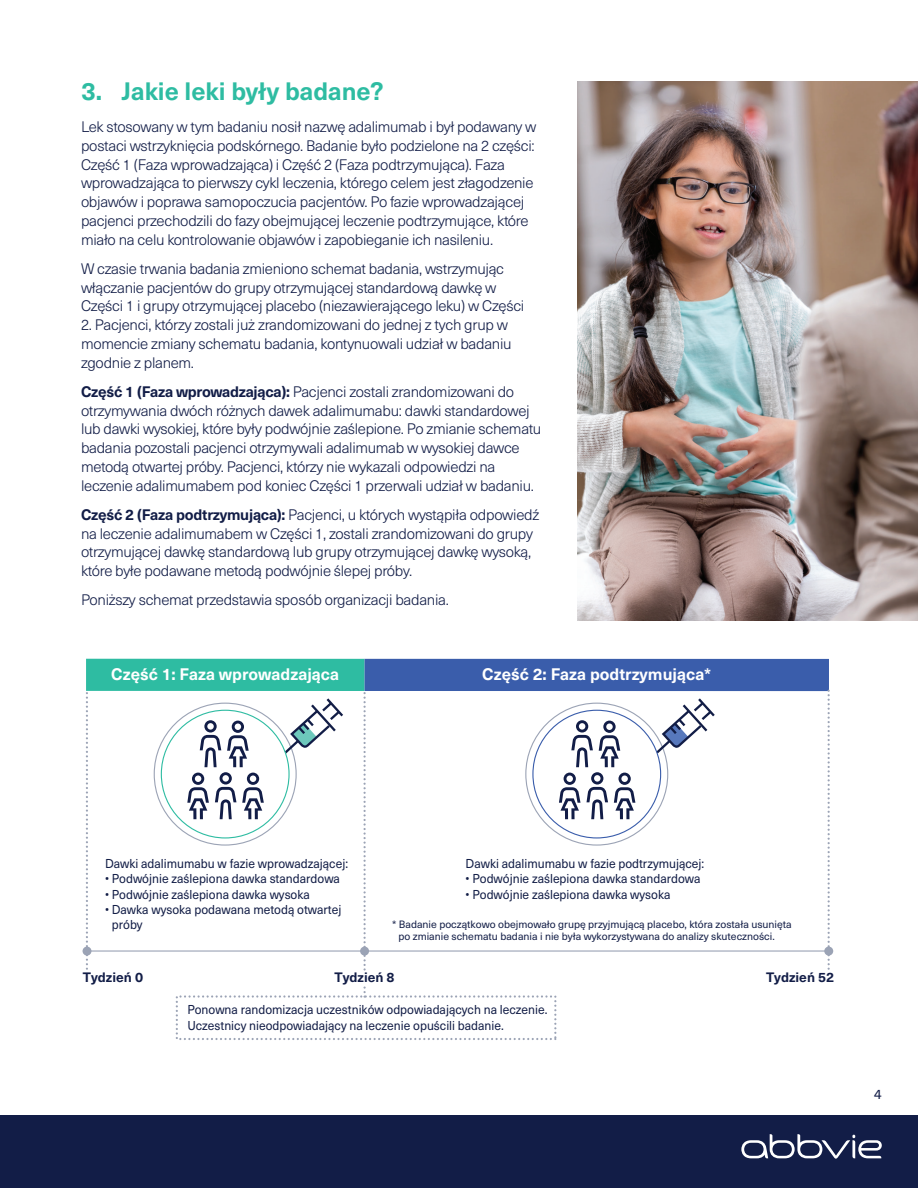
<style>
.page{position:relative;width:918px;height:1188px;background:#fff}
.page>*{position:absolute;margin:0;border:0;box-sizing:border-box;transform-origin:0 0}
.t1{font:700 24.75px "Neue Haas Unica Pro";color:#2ebca2}
.t2{font:700 16.5px "Neue Haas Unica Pro";color:#fff}
.t3{font:300 15px/18.8px "Neue Haas Unica Pro";letter-spacing:-.02em;color:#121d47}
.t4{font:700 13.5px "Neue Haas Unica Pro";color:#121d47}
.t5{font:13.5px "Neue Haas Unica Pro";color:#121d47}
.t6{font:12.75px/15.3px "Neue Haas Unica Pro";color:#121d46;scale:.95 1}
.t7{font:10.5px/12.6px "Neue Haas Unica Pro";color:#121d46}
.s1{font-weight:700}
</style>
<div class="page">
<img style="left:577px;top:81px;width:341px;height:540px">
<div style="left:86px;top:659px;width:279px;height:32px;background:#2ebca2"></div>
<div style="left:365px;top:659px;width:464px;height:32px;background:#3a5dab"></div>
<svg style="left:828px;top:691px;width:2px;height:279px"></svg>
<svg style="left:363px;top:693px;width:3px;height:301px"></svg>
<hr style="left:87px;top:950px;width:744px;height:2px;background:#9ba3b5">
<div style="left:83px;top:947px;width:9px;height:9px;background:#9ba3b5;border-radius:50%"></div>
<div style="left:360px;top:947px;width:9px;height:9px;background:#9ba3b5;border-radius:50%"></div>
<div style="left:824px;top:947px;width:9px;height:9px;background:#9ba3b5;border-radius:50%"></div>
<svg style="left:86px;top:693px;width:2px;height:277px"></svg>
<div style="left:335px;top:973px;width:61px;height:12px;background:#fff"></div>
<svg style="left:285px;top:698px;width:58px;height:56px"></svg>
<svg style="left:187px;top:720px;width:77px;height:99px"></svg>
<svg style="left:656px;top:698px;width:59px;height:56px"></svg>
<svg style="left:559px;top:720px;width:76px;height:99px"></svg>
<div style="left:176px;top:995px;width:380px;height:45px;border:2px dashed #9ba3b5"></div>
<div style="left:0;top:1115px;width:918px;height:73px;background:#121d47"></div>
<svg style="left:741px;top:1134px;width:141px;height:25px"></svg>
<h1 class="t1" style="left:81px;top:76px;width:304px">3. Jakie leki były badane?</h1>
<p class="t3" style="left:81px;top:118px;width:457px">Lek stosowany w tym badaniu nosił nazwę adalimumab i był podawany w postaci wstrzyknięcia podskórnego. Badanie było podzielone na 2 części:<br>Część 1 (Faza wprowadzająca) i Część 2 (Faza podtrzymująca). Faza wprowadzająca to pierwszy cykl leczenia, którego celem jest złagodzenie objawów i poprawa samopoczucia pacjentów. Po fazie wprowadzającej pacjenci przechodzili do fazy obejmującej leczenie podtrzymujące, które miało na celu kontrolowanie objawów i zapobieganie ich nasileniu.</p>
<p class="t3" style="left:81px;top:260px;width:445px">W czasie trwania badania zmieniono schemat badania, wstrzymując włączanie pacjentów do grupy otrzymującej standardową dawkę w<br>Części 1 i grupy otrzymującej placebo (niezawierającego leku) w Części</p>
<p class="t3" style="left:81px;top:316px;width:432px">2. Pacjenci, którzy zostali już zrandomizowani do jednej z tych grup w momencie zmiany schematu badania, kontynuowali udział w badaniu zgodnie z planem.</p>
<p class="t3" style="left:81px;top:383px;width:462px"><span class="s1">Część 1 (Faza wprowadzająca):</span> Pacjenci zostali zrandomizowani do otrzymywania dwóch różnych dawek adalimumabu: dawki standardowej lub dawki wysokiej, które były podwójnie zaślepione. Po zmianie schematu badania pozostali pacjenci otrzymywali adalimumab w wysokiej dawce metodą otwartej próby. Pacjenci, którzy nie wykazali odpowiedzi na leczenie adalimumabem pod koniec Części 1 przerwali udział w badaniu.</p>
<p class="t3" style="left:81px;top:506px;width:460px"><span class="s1">Część 2 (Faza podtrzymująca):</span> Pacjenci, u których wystąpiła odpowiedź na leczenie adalimumabem w Części 1, zostali zrandomizowani do grupy otrzymującej dawkę standardową lub grupy otrzymującej dawkę wysoką, które byłe podawane metodą podwójnie ślepej próby.</p>
<p class="t3" style="left:81px;top:591px;width:369px">Poniższy schemat przedstawia sposób organizacji badania.</p>
<p class="t2" style="left:111px;top:664px;width:229px">Część 1: Faza wprowadzająca</p>
<p class="t2" style="left:482px;top:664px;width:231px">Część 2: Faza podtrzymująca*</p>
<p class="t6" style="left:105px;top:856px;width:257px">Dawki adalimumabu w fazie wprowadzającej:</p>
<p class="t6" style="left:105px;top:871px;width:249px">• Podwójnie zaślepiona dawka standardowa</p>
<p class="t6" style="left:105px;top:887px;width:217px">• Podwójnie zaślepiona dawka wysoka</p>
<p class="t6" style="left:112px;top:902px;width:243px;text-indent:-7px">• Dawka wysoka podawana metodą otwartej próby</p>
<p class="t6" style="left:466px;top:856px;width:253px">Dawki adalimumabu w fazie podtrzymującej:</p>
<p class="t6" style="left:466px;top:871px;width:249px">• Podwójnie zaślepiona dawka standardowa</p>
<p class="t6" style="left:466px;top:887px;width:217px">• Podwójnie zaślepiona dawka wysoka</p>
<p class="t7" style="left:398px;top:918px;width:395px;text-indent:-6px">* Badanie początkowo obejmowało grupę przyjmującą placebo, która została usunięta po zmianie schematu badania i nie była wykorzystywana do analizy skuteczności.</p>
<p class="t4" style="left:83px;top:969px;width:62px">Tydzień 0</p>
<p class="t4" style="left:334px;top:969px;width:62px">Tydzień 8</p>
<p class="t4" style="left:766px;top:969px;width:70px">Tydzień 52</p>
<p class="t6" style="left:187px;top:1001px;width:381px;line-height:16.5px">Ponowna randomizacja uczestników odpowiadających na leczenie.<br>Uczestnicy nieodpowiadający na leczenie opuścili badanie.</p>
<p class="t5" style="left:874px;top:1086px;width:9px">4</p>
</div>
